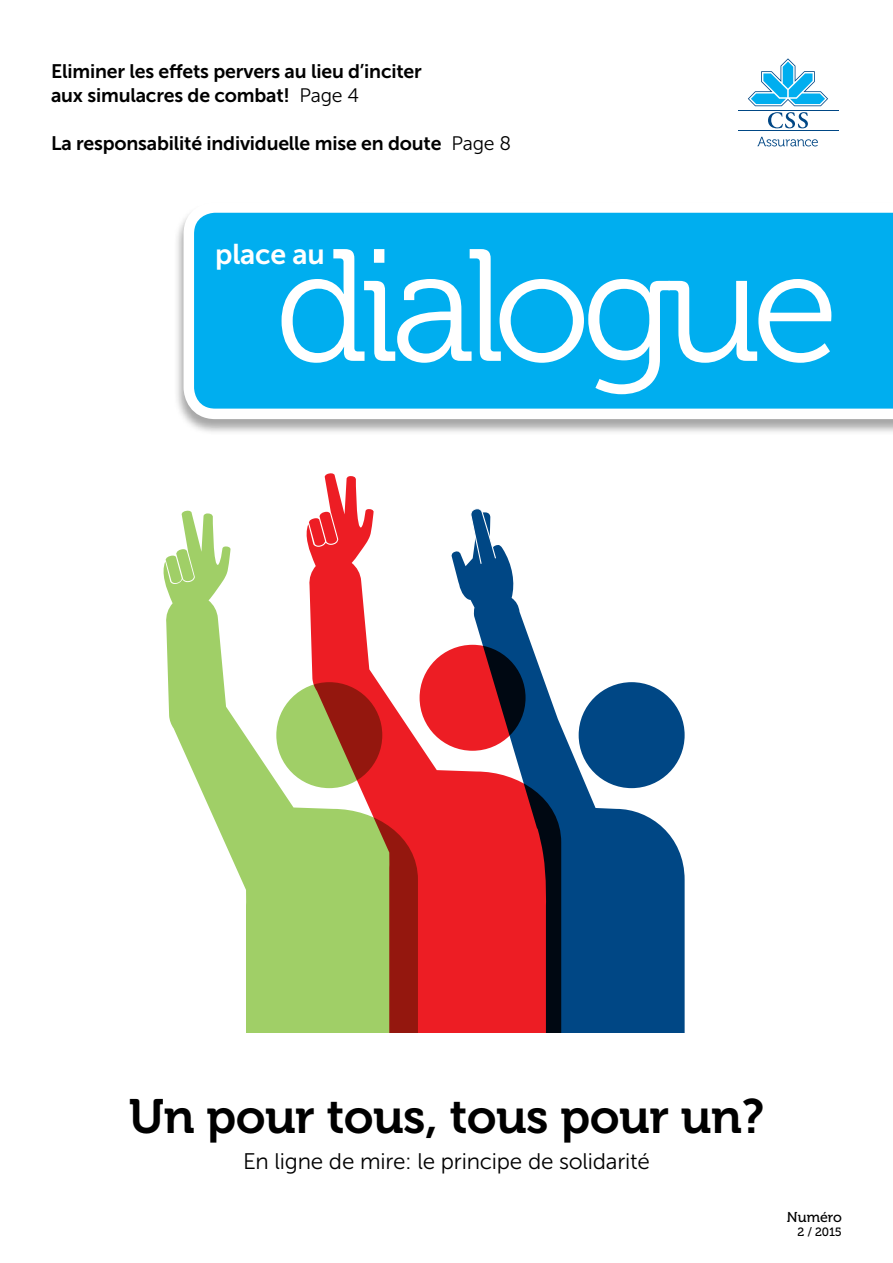
<style>
.page{position:relative;width:893px;height:1263px;background:#fff}
.page>*{position:absolute;margin:0;border:0;box-sizing:border-box;transform-origin:0 0}
.t1{font:159px "Museo 300";letter-spacing:-.055em;color:#fff}
.t2{font:48px "Museo 700";letter-spacing:-.01em;color:#000}
.t3{font:28.5px "Museo Sans 700";letter-spacing:-.01em;color:#fff}
.t4{font:22.5px "Museo Sans 300";letter-spacing:-.01em;color:#000}
.t5{font:19.5px/24px "Museo Sans 700";letter-spacing:-.01em;color:#000}
.t6{font:14.25px "Museo 500";color:#000}
.t7{font:12px "Museo 500";color:#000}
.s1{font-family:"Museo Sans 300"}
</style>
<div class="page">
<svg style="left:324px;top:473px;width:128px;height:560px;fill:#ed1d24"></svg>
<svg style="left:452px;top:545px;width:233px;height:488px"></svg>
<svg style="left:470px;top:508px;width:27px;height:57px"></svg>
<svg style="left:164px;top:511px;width:254px;height:522px"></svg>
<hr style="left:738px;top:130px;width:100px;height:1px;background:#004785">
<hr style="left:738px;top:110px;width:100px;height:1px;background:#004785">
<svg style="left:748px;top:58px;width:80px;height:48px"></svg>
<svg style="left:768px;top:112px;width:40px;height:16px"></svg>
<svg style="left:757px;top:137px;width:61px;height:9px"></svg>
<div style="left:173px;top:202px;width:720px;height:234px;background:#000;opacity:.35"></div>
<svg style="left:184px;top:202px;width:709px;height:217px;background:#1cb6f0"></svg>
<p class="t5" style="left:51px;top:60px;width:372px">Eliminer les effets pervers au lieu d’inciter aux simulacres de combat! <span class="s1">Page 4</span></p>
<p class="t5" style="left:51px;top:132px;width:462px">La responsabilité individuelle mise en doute <span class="s1">Page 8</span></p>
<h3 class="t3" style="left:215px;top:238px;width:111px">place au</h3>
<h1 class="t1" style="left:275px;top:220px;width:566px">dialogue</h1>
<h2 class="t2" style="left:129px;top:1090px;width:637px">Un pour tous, tous pour un?</h2>
<p class="t4" style="left:243px;top:1149px;width:408px">En ligne de mire: le principe de solidarité</p>
<p class="t6" style="left:787px;top:1209px;width:56px">Numéro</p>
<p class="t7" style="left:798px;top:1225px;width:46px">2 / 2015</p>
</div>
